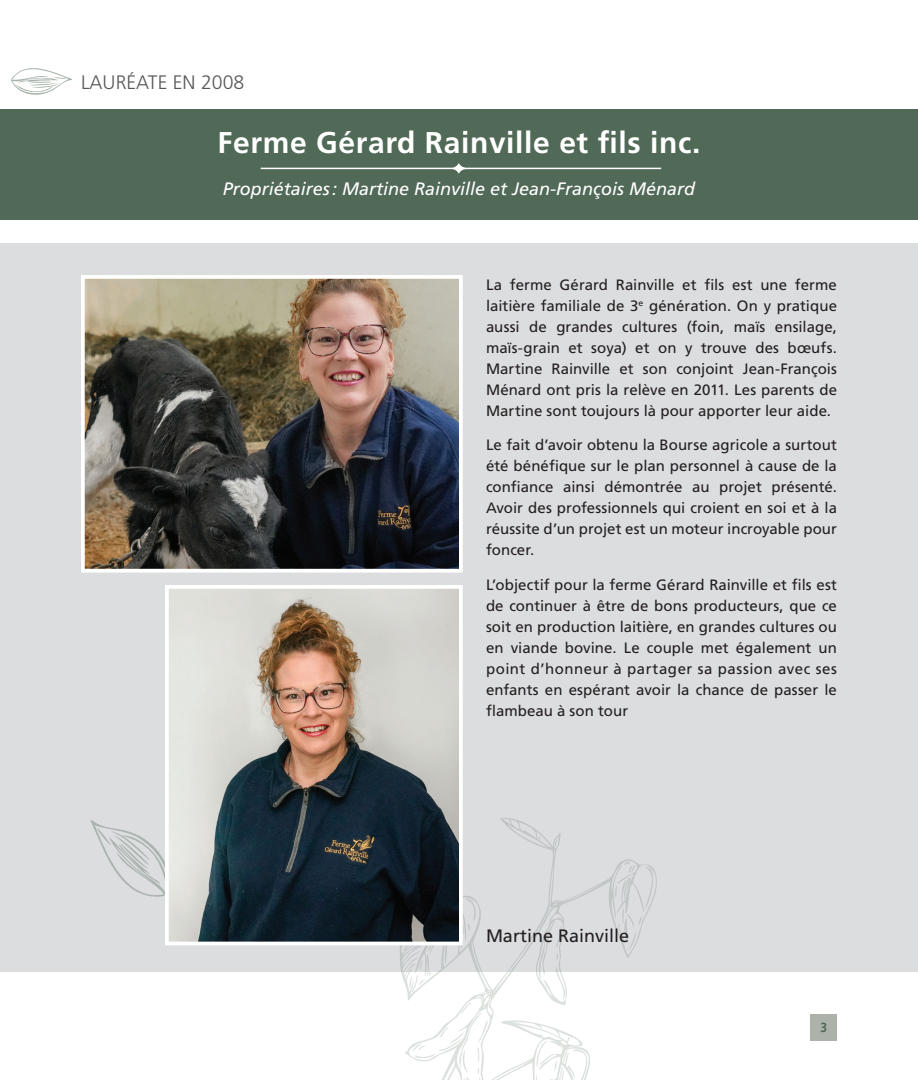
<style>
.page{position:relative;width:918px;height:1080px;background:#fff}
.page>*{position:absolute;margin:0;border:0;box-sizing:border-box;transform-origin:0 0}
.t1{font:700 30px "Frutiger LT Std";letter-spacing:.02em;color:#fff}
.t2{font:300 19.5px "Frutiger LT Std";color:#57585a}
.t3{font:italic 18px "Frutiger LT Std";color:#fff}
.t4{font:18px "Frutiger LT Std";color:#231f20}
.t5{font:15px/21px "Frutiger LT Std";letter-spacing:.005em;color:#231f20;text-align:justify}
.t6{font:700 13.2px "Frutiger LT Std";color:#516957;scale:.91 1}
</style>
<div class="page">
<div style="left:811px;top:1014px;width:26px;height:27px;background:#acb2aa"></div>
<div style="left:0;top:243px;width:918px;height:729px;background:#dcdddf"></div>
<div style="left:0;top:109px;width:918px;height:110px;background:#516957"></div>
<svg style="left:356px;top:818px;width:277px;height:262px"></svg>
<svg style="left:614px;top:858px;width:43px;height:92px"></svg>
<svg style="left:403px;top:884px;width:76px;height:109px"></svg>
<svg style="left:412px;top:999px;width:78px;height:81px"></svg>
<svg style="left:534px;top:1040px;width:67px;height:40px"></svg>
<svg style="left:542px;top:923px;width:29px;height:78px"></svg>
<svg style="left:538px;top:836px;width:3px;height:4px"></svg>
<svg style="left:554px;top:836px;width:4px;height:10px"></svg>
<svg style="left:11px;top:68px;width:61px;height:27px"></svg>
<svg style="left:261px;top:163px;width:400px;height:11px"></svg>
<svg style="left:90px;top:820px;width:75px;height:77px"></svg>
<img style="left:86px;top:280px;width:372px;height:288px">
<div style="left:81px;top:275px;width:382px;height:298px;border:4px solid #fff"></div>
<img style="left:170px;top:590px;width:288px;height:350px">
<div style="left:165px;top:585px;width:298px;height:360px;border:4px solid #fff"></div>
<h2 class="t2" style="left:81px;top:71px;width:165px">LAURÉATE EN 2008</h2>
<h1 class="t1" style="left:218px;top:125px;width:484px">Ferme Gérard Rainville et fils inc.</h1>
<p class="t3" style="left:223px;top:178px;width:474px">Propriétaires: Martine Rainville et Jean-François Ménard</p>
<p class="t5" style="left:486px;top:274px;width:353px">La ferme Gérard Rainville et fils est une ferme laitière familiale de 3<sup>e</sup> génération. On y pratique aussi de grandes cultures (foin, maïs ensilage, maïs-grain et soya) et on y trouve des bœufs.<br>Martine Rainville et son conjoint Jean-François Ménard ont pris la relève en 2011. Les parents de Martine sont toujours là pour apporter leur aide.</p>
<p class="t5" style="left:486px;top:435px;width:353px">Le fait d’avoir obtenu la Bourse agricole a surtout été bénéfique sur le plan personnel à cause de la confiance ainsi démontrée au projet présenté.<br>Avoir des professionnels qui croient en soi et à la réussite d’un projet est un moteur incroyable pour foncer.</p>
<p class="t5" style="left:486px;top:574px;width:353px">L’objectif pour la ferme Gérard Rainville et fils est de continuer à être de bons producteurs, que ce soit en production laitière, en grandes cultures ou en viande bovine. Le couple met également un point d’honneur à partager sa passion avec ses enfants en espérant avoir la chance de passer le flambeau à son tour</p>
<p class="t4" style="left:486px;top:925px;width:145px">Martine Rainville</p>
<p class="t6" style="left:820px;top:1019px;width:9px">3</p>
</div>
